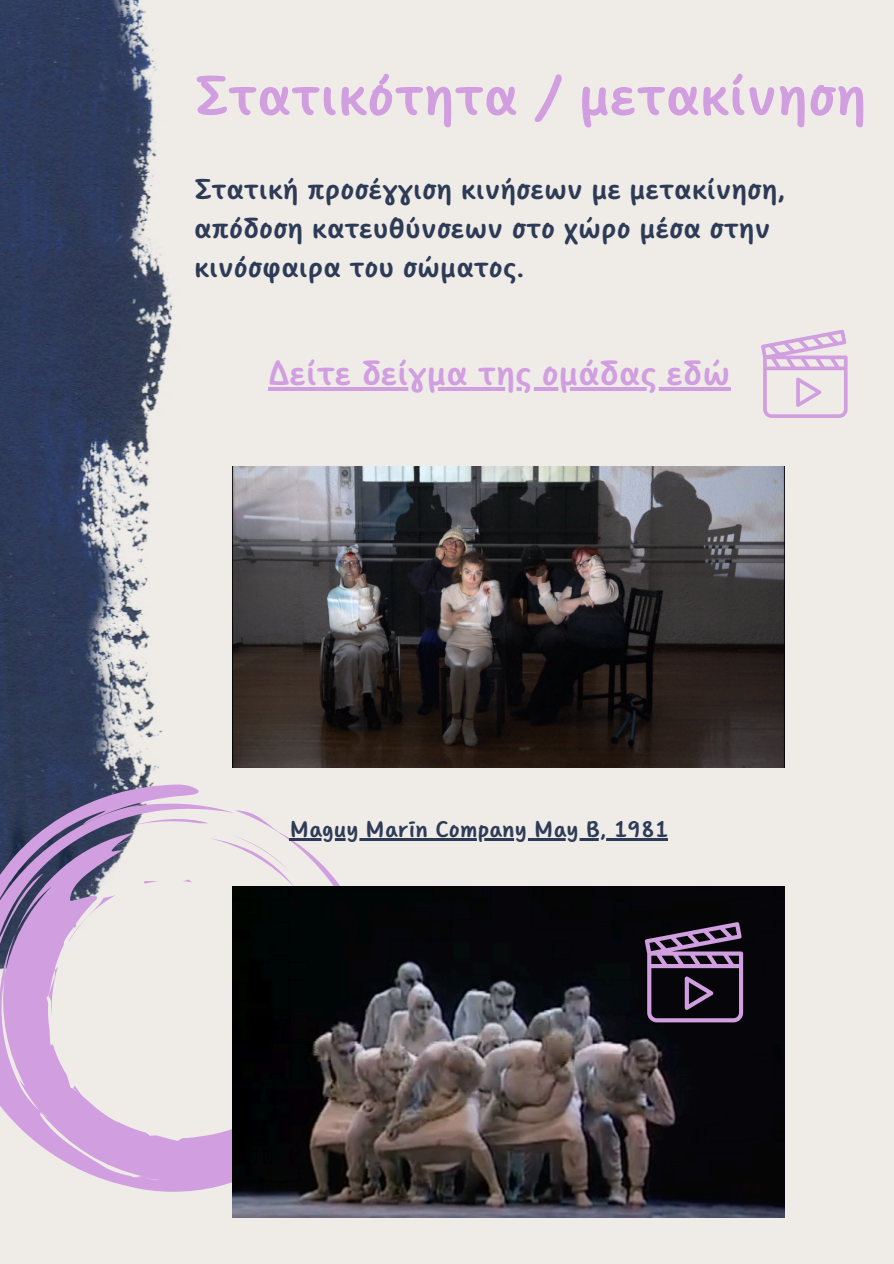
<style>
.page{position:relative;width:894px;height:1264px;background:#fff}
.page>*{position:absolute;margin:0;border:0;box-sizing:border-box;transform-origin:0 0}
.t1{font:700 55.5px "Core Narae Pro";color:#d19ee0}
.t2{font:700 34.5px "Core Narae Pro";color:#d19ee0}
.t3{font:700 28.5px/39.3px "Core Narae Pro";color:#2e3b56}
.t4{font:700 22.5px "Core Narae Pro";color:#2e3b56}
</style>
<div class="page">
<div style="left:0;top:0;width:893px;height:1263px;background:#efece8"></div>
<img style="left:0;top:0;width:173px;height:784px">
<svg style="left:761px;top:330px;width:86px;height:87px"></svg>
<svg style="left:0;top:784px;width:380px;height:407px"></svg>
<svg style="left:73px;top:1085px;width:49px;height:45px"></svg>
<svg style="left:69px;top:810px;width:297px;height:132px"></svg>
<img style="left:232px;top:886px;width:552px;height:331px">
<svg style="left:644px;top:922px;width:99px;height:100px;background:#46364e"></svg>
<img style="left:232px;top:466px;width:552px;height:301px">
<svg style="left:268px;top:387px;width:462px;height:4px;fill:#d19ee0"></svg>
<hr style="left:289px;top:838px;width:379px;height:2px;background:#2e3b56">
<h1 class="t1" style="left:194px;top:62px;width:673px">Στατικότητα / μετακίνηση</h1>
<p class="t3" style="left:194px;top:169px;width:593px">Στατική προσέγγιση κινήσεων με μετακίνηση, απόδοση κατευθύνσεων στο χώρο μέσα στην κινόσφαιρα του σώματος.</p>
<h3 class="t2" style="left:268px;top:352px;width:463px">Δείτε δείγμα της ομάδας εδώ</h3>
<p class="t4" style="left:289px;top:815px;width:380px">Μaguy Marin Company May B, 1981</p>
</div>
